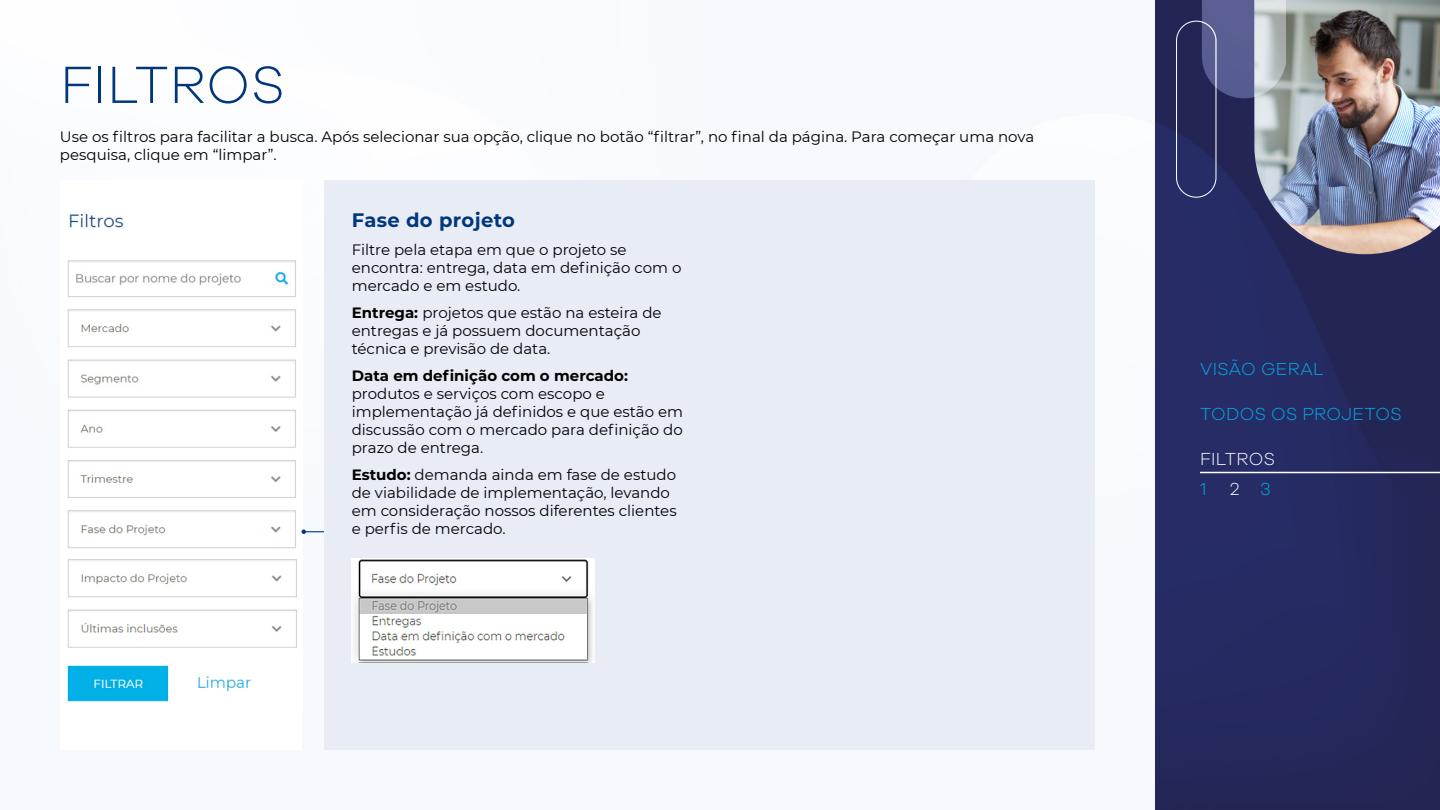
<style>
.page{position:relative;width:1440px;height:810px;background:#fff}
.page>*{position:absolute;margin:0;border:0;box-sizing:border-box;transform-origin:0 0}
.t1{font:300 54px "Galano Grotesque";letter-spacing:.02em;color:#00377b}
.t2{font:700 19.5px "Montserrat";letter-spacing:.02em;color:#00377b}
.t3{font:300 18px "Galano Grotesque";letter-spacing:.02em;color:#00afe6}
.t4{font:300 18px "Galano Grotesque";letter-spacing:.02em;color:#fff}
.t5{font:15px/18px "Montserrat";color:#000}
.t6{font:700 15px "Montserrat";color:#000}
.s1{font-weight:700}
.s2{color:#00afe6}
</style>
<div class="page">
<img style="left:303px;top:0;width:1137px;height:810px">
<img style="left:1254px;top:0;width:186px;height:254px">
<div style="left:1176px;top:21px;width:41px;height:177px;border:1px solid #f7fafe;border-radius:20px"></div>
<img style="left:1202px;top:0;width:84px;height:98px">
<div style="left:324px;top:180px;width:771px;height:570px;background:#e7ecf5"></div>
<img style="left:67px;top:213px;width:236px;height:489px">
<hr style="left:1200px;top:472px;width:240px;height:1px;background:#fff">
<img style="left:352px;top:559px;width:242px;height:104px">
<svg style="left:302px;top:530px;width:22px;height:4px"></svg>
<h1 class="t1" style="left:60px;top:52px;width:226px">FILTROS</h1>
<p class="t5" style="left:60px;top:127px;width:976px">Use os filtros para facilitar a busca. Após selecionar sua opção, clique no botão “filtrar”, no final da página. Para começar uma nova pesquisa, clique em “limpar”.</p>
<h2 class="t2" style="left:352px;top:206px;width:165px">Fase do projeto</h2>
<p class="t5" style="left:352px;top:240px;width:331px">Filtre pela etapa em que o projeto se encontra: entrega, data em definição com o mercado e em estudo.</p>
<p class="t5" style="left:352px;top:303px;width:311px"><span class="s1">Entrega:</span> projetos que estão na esteira de entregas e já possuem documentação técnica e previsão de data.</p>
<p class="t6" style="left:352px;top:364px;width:278px">Data em definição com o mercado:</p>
<p class="t5" style="left:352px;top:384px;width:333px">produtos e serviços com escopo e implementação já definidos e que estão em discussão com o mercado para definição do prazo de entrega.</p>
<p class="t5" style="left:352px;top:465px;width:326px"><span class="s1">Estudo:</span> demanda ainda em fase de estudo de viabilidade de implementação, levando em consideração nossos diferentes clientes e perfis de mercado.</p>
<p class="t3" style="left:1200px;top:359px;width:125px">VISÃO GERAL</p>
<p class="t3" style="left:1200px;top:404px;width:203px">TODOS OS PROJETOS</p>
<p class="t4" style="left:1200px;top:449px;width:76px">FILTROS</p>
<p class="t3" style="left:1200px;top:478px;width:8px">1</p>
<p class="t4" style="left:1230px;top:478px;width:42px">2 <span class="s2">3</span></p>
</div>
